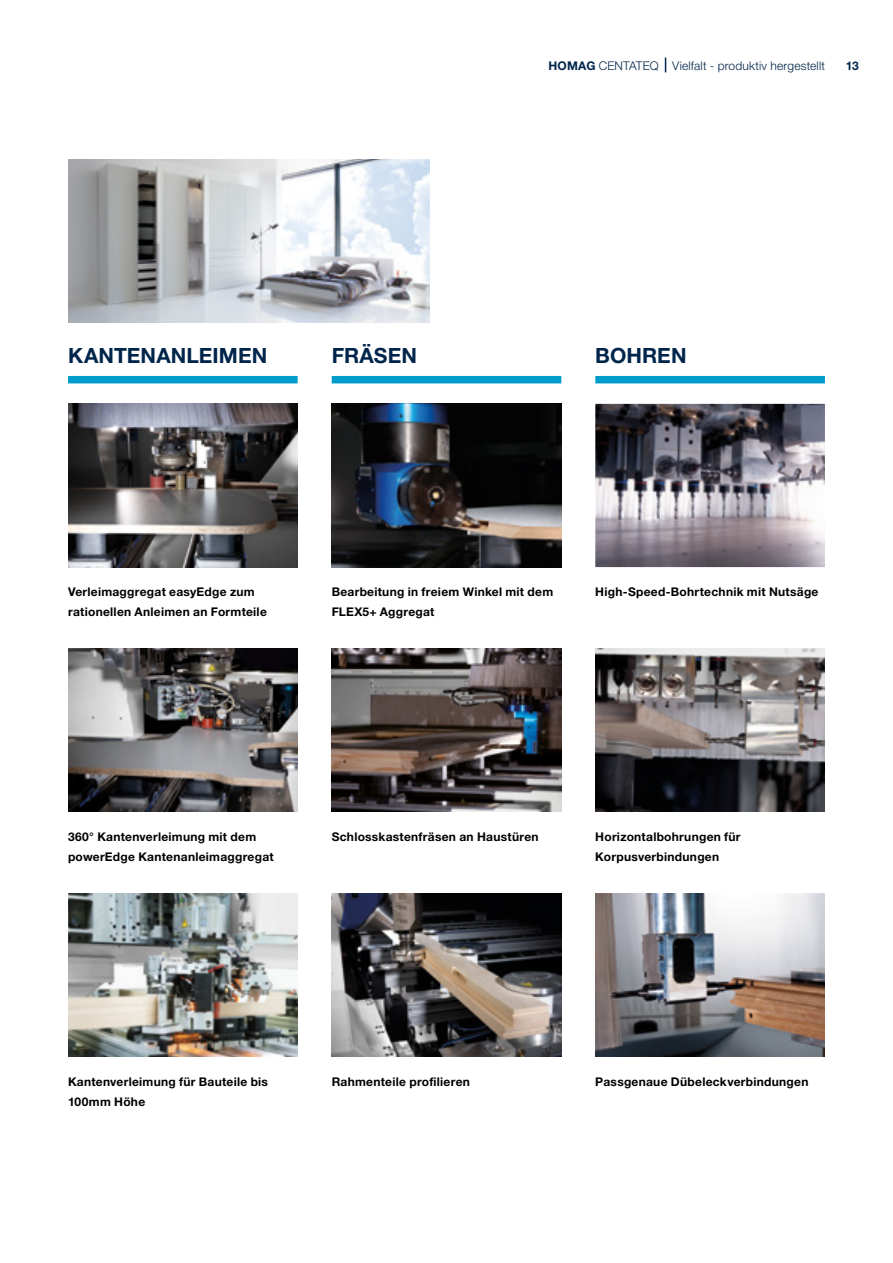
<style>
.page{position:relative;width:893px;height:1263px;background:#fff}
.page>*{position:absolute;margin:0;border:0;box-sizing:border-box;transform-origin:0 0}
._07_Grafiken_Übersch{font:700 21px "Helvetica Neue LTW1 G";letter-spacing:.005em;color:#00254b}
._05_BU_8Pt_11_5Pt{font:700 12px/20.4px "Helvetica Neue LTW1 G";letter-spacing:.025em;color:#000}
.Musterseiten_Rubrike{font:300 12px "Helvetica Neue LTW1 G";letter-spacing:.015em;color:#00254b}
.t1{font:700 12px "Helvetica Neue LTW1 G";color:#00254b}
.s1{font-weight:700}
</style>
<div class="page">
<img style="left:68px;top:404px;width:230px;height:163px">
<img style="left:68px;top:893px;width:230px;height:164px">
<img style="left:595px;top:893px;width:230px;height:164px">
<img style="left:332px;top:893px;width:229px;height:164px">
<img style="left:68px;top:649px;width:230px;height:163px">
<img style="left:595px;top:404px;width:230px;height:163px">
<img style="left:595px;top:649px;width:230px;height:163px">
<img style="left:332px;top:404px;width:229px;height:163px">
<img style="left:332px;top:649px;width:229px;height:163px">
<img style="left:68px;top:159px;width:361px;height:163px">
<div style="left:68px;top:376px;width:230px;height:7px;background:#009dcc"></div>
<div style="left:332px;top:376px;width:229px;height:7px;background:#009dcc"></div>
<div style="left:595px;top:376px;width:230px;height:7px;background:#009dcc"></div>
<svg style="left:665px;top:58px;width:1px;height:14px"></svg>
<p class="Musterseiten_Rubrike" style="left:548px;top:58px;width:278px"><span class="s1">HOMAG</span> CENTATEQ Vielfalt - produktiv hergestellt</p>
<p class="t1" style="left:846px;top:58px;width:15px">13</p>
<p class="_07_Grafiken_Übersch" style="left:68px;top:343px;width:201px">KANTENANLEIMEN</p>
<p class="_07_Grafiken_Übersch" style="left:332px;top:343px;width:87px">FRÄSEN</p>
<p class="_07_Grafiken_Übersch" style="left:595px;top:343px;width:93px">BOHREN</p>
<p class="_05_BU_8Pt_11_5Pt" style="left:68px;top:581px;width:200px">Verleimaggregat easyEdge zum rationellen Anleimen an Formteile</p>
<p class="_05_BU_8Pt_11_5Pt" style="left:332px;top:581px;width:223px">Bearbeitung in freiem Winkel mit dem<br>FLEX5+ Aggregat</p>
<p class="_05_BU_8Pt_11_5Pt" style="left:595px;top:581px;width:225px">High-Speed-Bohrtechnik mit Nutsäge</p>
<p class="_05_BU_8Pt_11_5Pt" style="left:68px;top:826px;width:207px">360° Kantenverleimung mit dem powerEdge Kantenanleimaggregat</p>
<p class="_05_BU_8Pt_11_5Pt" style="left:332px;top:826px;width:208px">Schlosskastenfräsen an Haustüren</p>
<p class="_05_BU_8Pt_11_5Pt" style="left:595px;top:826px;width:147px">Horizontalbohrungen für<br>Korpusverbindungen</p>
<p class="_05_BU_8Pt_11_5Pt" style="left:68px;top:1071px;width:202px">Kantenverleimung für Bauteile bis<br>100mm Höhe</p>
<p class="_05_BU_8Pt_11_5Pt" style="left:332px;top:1071px;width:140px">Rahmenteile profilieren</p>
<p class="_05_BU_8Pt_11_5Pt" style="left:595px;top:1071px;width:215px">Passgenaue Dübeleckverbindungen</p>
</div>
